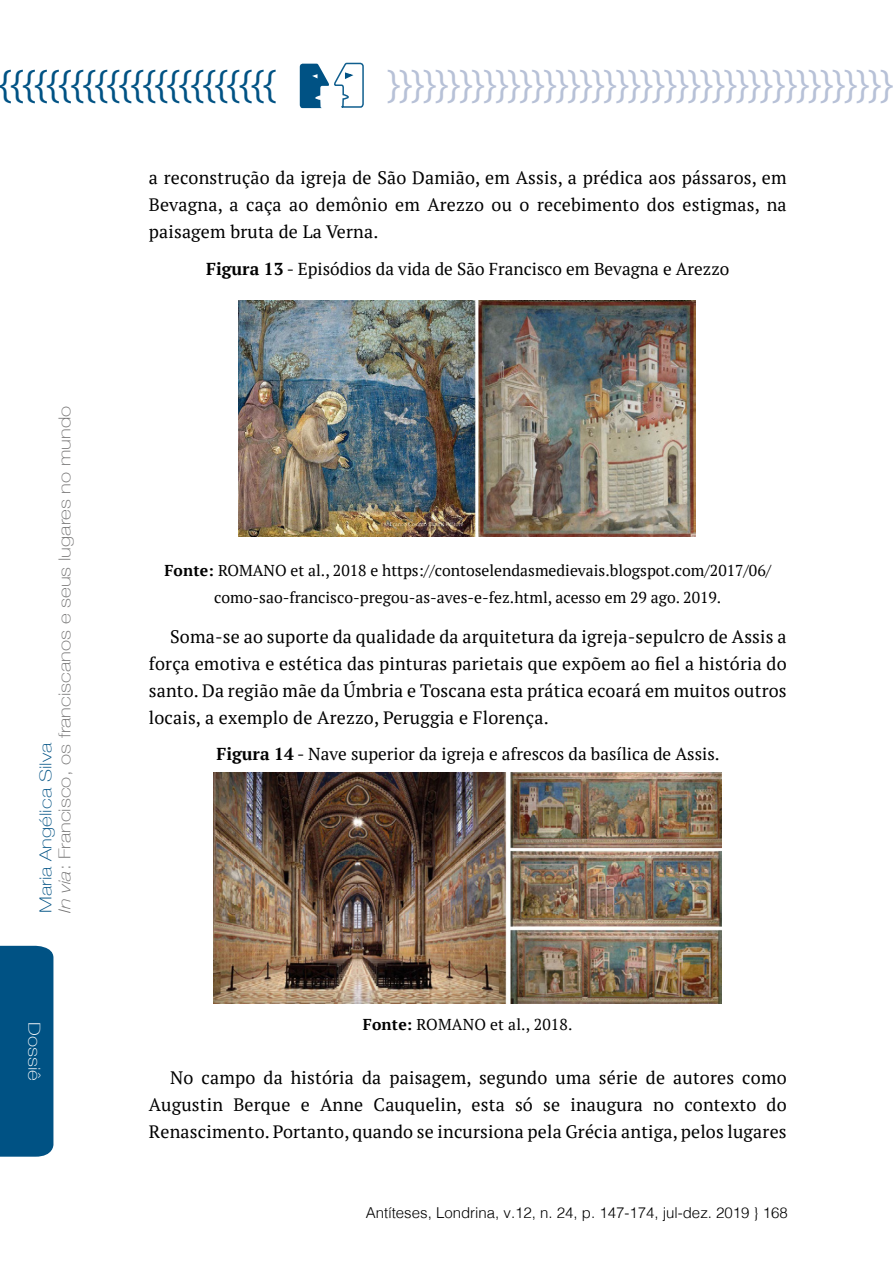
<style>
.page{position:relative;width:893px;height:1263px;background:#fff}
.page>*{position:absolute;margin:0;border:0;box-sizing:border-box;transform-origin:0 0}
.t1{font:36px "Helvetica";color:#b7c1d7}
.t2{font:18px/27px "PT Serif";letter-spacing:.01em;color:#000;text-align:justify}
.t3{font:17.25px "PT Serif";color:#000}
.t4{font:100 16.5px/19.2px "Helvetica Neue";color:#706f6f;scale:1.25 1}
.t5{font:100 16.5px "Helvetica Neue";color:#fff;scale:1.25 1}
.t6{font:15.75px/27px "PT Serif";color:#000;text-align:center}
.t7{font:300 15px "Helvetica";color:#000}
.s1{color:#005284}
.s2{font-style:italic}
.s3{font-weight:700}
</style>
<div class="page">
<div style="left:0;top:946px;width:53px;height:211px;background:#005284"></div>
<svg style="left:300px;top:62px;width:64px;height:46px"></svg>
<img style="left:239px;top:301px;width:457px;height:236px">
<img style="left:214px;top:773px;width:508px;height:231px">
<p class="t4" style="left:35px;top:913px;width:407px;rotate:-90deg"><span class="s1">Maria Angélica Silva<br></span><span class="s2">In via</span>: Francisco, os franciscanos e seus lugares no mundo</p>
<p class="t5" style="left:47px;top:1022px;width:49px;rotate:90deg">Dossiê</p>
<h1 class="t1" style="left:387px;top:56px;width:507px">}}}}}}}}}}}}}}}}}}}}}}}}}}}}}}}}}}}}}}}}}}</h1>
<p class="t2" style="left:149px;top:164px;width:639px">a reconstrução da igreja de São Damião, em Assis, a prédica aos pássaros, em Bevagna, a caça ao demônio em Arezzo ou o recebimento dos estigmas, na paisagem bruta de La Verna.</p>
<p class="t3" style="left:206px;top:258px;width:525px"><span class="s3">Figura 13</span> - Episódios da vida de São Francisco em Bevagna e Arezzo</p>
<p class="t6" style="left:164px;top:556px;width:608px"><span class="s3">Fonte:</span> ROMANO et al., 2018 e https://contoselendasmedievais.blogspot.com/2017/06/ como-sao-francisco-pregou-as-aves-e-fez.html, acesso em 29 ago. 2019.</p>
<p class="t2" style="left:149px;top:623px;width:639px;text-indent:21px">Soma-se ao suporte da qualidade da arquitetura da igreja-sepulcro de Assis a força emotiva e estética das pinturas parietais que expõem ao fiel a história do santo. Da região mãe da Úmbria e Toscana esta prática ecoará em muitos outros locais, a exemplo de Arezzo, Peruggia e Florença.</p>
<p class="t3" style="left:216px;top:743px;width:505px"><span class="s3">Figura 14</span> - Nave superior da igreja e afrescos da basílica de Assis.</p>
<p class="t6" style="left:363px;top:1010px;width:211px"><span class="s3">Fonte:</span> ROMANO et al., 2018.</p>
<p class="t2" style="left:149px;top:1064px;width:639px;text-indent:21px">No campo da história da paisagem, segundo uma série de autores como Augustin Berque e Anne Cauquelin, esta só se inaugura no contexto do Renascimento. Portanto, quando se incursiona pela Grécia antiga, pelos lugares</p>
<p class="t7" style="left:366px;top:1200px;width:423px">Antíteses, Londrina, v.12, n. 24, p. 147-174, jul-dez. 2019 } 168</p>
</div>
